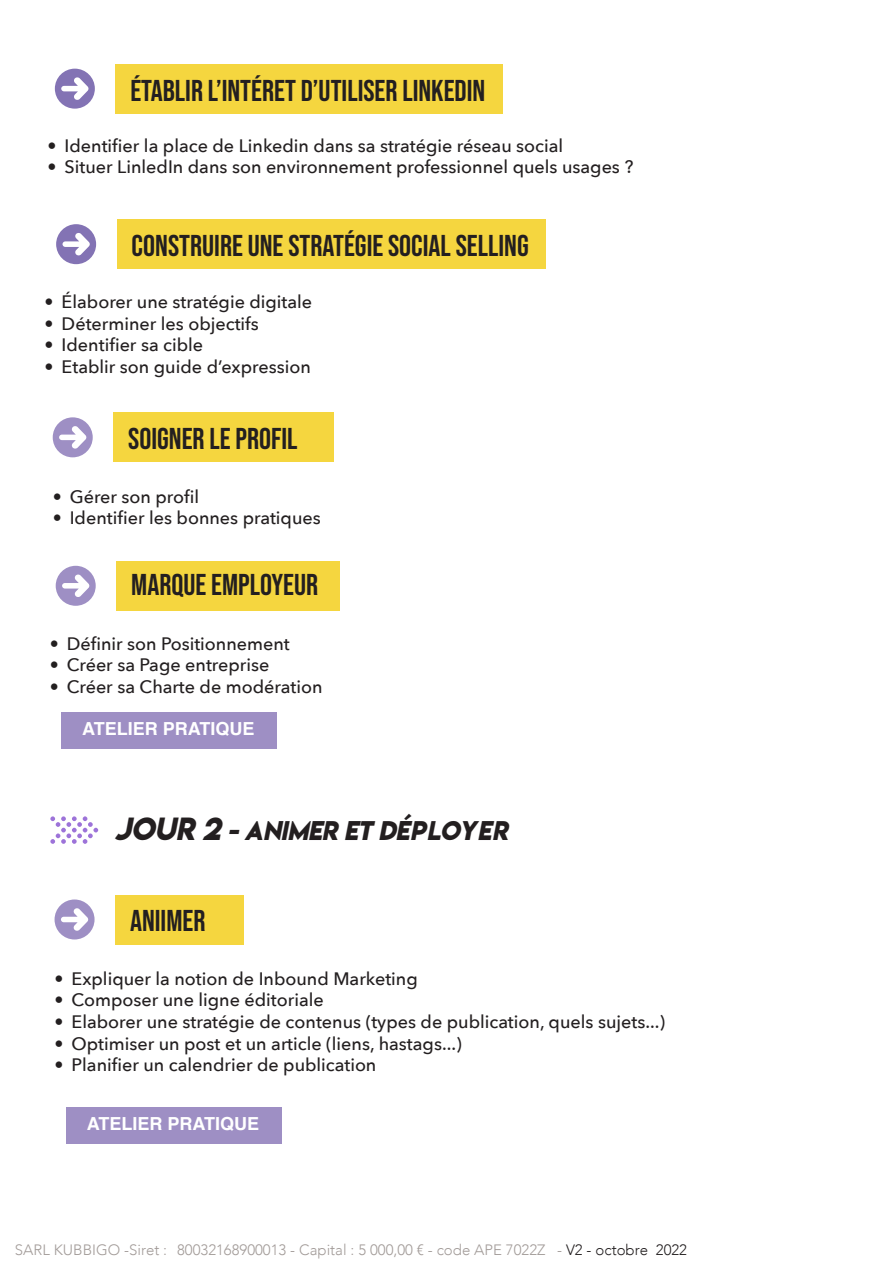
<style>
.page{position:relative;width:893px;height:1263px;background:#fff}
.page>*{position:absolute;margin:0;border:0;box-sizing:border-box;transform-origin:0 0}
.t1{font:30px "Bebas Neue";color:#231f20}
.t2{font:24px "Lemon Milkbolditalic";color:#231f20}
.t3{font:500 18px "Avenir Next";color:#231f20}
.t4{font:700 18px "Helvetica";color:#fff}
.t5{font:300 15px "Avenir";color:#a39c99}
.s1{font-size:28.5px}
.s2{color:#231f20}
</style>
<div class="page">
<div style="left:116px;top:64px;width:387px;height:49px;background:#f5d63f"></div>
<div style="left:55px;top:69px;width:40px;height:40px;background:#8373b4;border-radius:50%"></div>
<svg style="left:61px;top:77px;width:27px;height:23px"></svg>
<div style="left:117px;top:219px;width:428px;height:50px;background:#f5d63f"></div>
<div style="left:56px;top:224px;width:40px;height:40px;background:#8373b4;border-radius:50%"></div>
<svg style="left:63px;top:233px;width:27px;height:23px"></svg>
<div style="left:117px;top:561px;width:223px;height:50px;background:#f5d63f"></div>
<div style="left:56px;top:566px;width:40px;height:40px;background:#9e8fc4;border-radius:50%"></div>
<svg style="left:62px;top:574px;width:27px;height:23px"></svg>
<div style="left:114px;top:412px;width:220px;height:50px;background:#f5d63f"></div>
<div style="left:53px;top:417px;width:40px;height:40px;background:#9e8fc4;border-radius:50%"></div>
<svg style="left:59px;top:426px;width:27px;height:23px"></svg>
<div style="left:62px;top:712px;width:215px;height:37px;background:#9e8fc4"></div>
<svg style="left:50px;top:816px;width:48px;height:28px"></svg>
<div style="left:115px;top:895px;width:128px;height:49px;background:#f5d63f"></div>
<div style="left:55px;top:899px;width:40px;height:40px;background:#9e8fc4;border-radius:50%"></div>
<svg style="left:61px;top:908px;width:27px;height:23px"></svg>
<div style="left:66px;top:1107px;width:215px;height:37px;background:#9e8fc4"></div>
<p class="t1" style="left:130px;top:73px;width:356px">ÉTABLIR L’INTÉRET D’UTILISER LINKEDIN</p>
<p class="t3" style="left:48px;top:130px;width:517px">• Identifier la place de Linkedin dans sa stratégie réseau social</p>
<p class="t3" style="left:48px;top:152px;width:587px">• Situer LinledIn dans son environnement professionnel quels usages ?</p>
<p class="t1" style="left:132px;top:229px;width:399px">CONSTRUIRE UNE STRATÉGIE SOCIAL SELLING</p>
<p class="t3" style="left:45px;top:287px;width:269px">• Élaborer une stratégie digitale</p>
<p class="t3" style="left:45px;top:308px;width:216px">• Déterminer les objectifs</p>
<p class="t3" style="left:45px;top:330px;width:160px">• Identifier sa cible</p>
<p class="t3" style="left:45px;top:351px;width:268px">• Etablir son guide d’expression</p>
<p class="t1" style="left:128px;top:422px;width:171px">SOIGNER LE PROFIL</p>
<p class="t3" style="left:53px;top:481px;width:148px">• Gérer son profil</p>
<p class="t3" style="left:53px;top:503px;width:270px">• Identifier les bonnes pratiques</p>
<p class="t1" style="left:131px;top:568px;width:189px">MARQUE EMPLOYEUR</p>
<p class="t3" style="left:50px;top:628px;width:242px">• Définir son Positionnement</p>
<p class="t3" style="left:50px;top:650px;width:221px">• Créer sa Page entreprise</p>
<p class="t3" style="left:50px;top:671px;width:274px">• Créer sa Charte de modération</p>
<p class="t4" style="left:82px;top:714px;width:174px">ATELIER PRATIQUE</p>
<p class="t2" style="left:115px;top:813px;width:396px"><span class="s1">JOUR 2</span> - ANIMER ET DÉPLOYER</p>
<p class="t1" style="left:130px;top:904px;width:77px">ANIIMER</p>
<p class="t3" style="left:55px;top:963px;width:365px">• Expliquer la notion de Inbound Marketing</p>
<p class="t3" style="left:55px;top:985px;width:271px">• Composer une ligne éditoriale</p>
<p class="t3" style="left:55px;top:1006px;width:612px">• Elaborer une stratégie de contenus (types de publication, quels sujets...)</p>
<p class="t3" style="left:55px;top:1028px;width:409px">• Optimiser un post et un article (liens, hastags...)</p>
<p class="t3" style="left:55px;top:1049px;width:323px">• Planifier un calendrier de publication</p>
<p class="t4" style="left:87px;top:1109px;width:174px">ATELIER PRATIQUE</p>
<p class="t5" style="left:15px;top:1240px;width:674px">SARL KUBBIGO -Siret : 80032168900013 - Capital : 5 000,00 € - code APE 7022Z - <span class="s2">V2 - octobre 2022</span></p>
</div>
